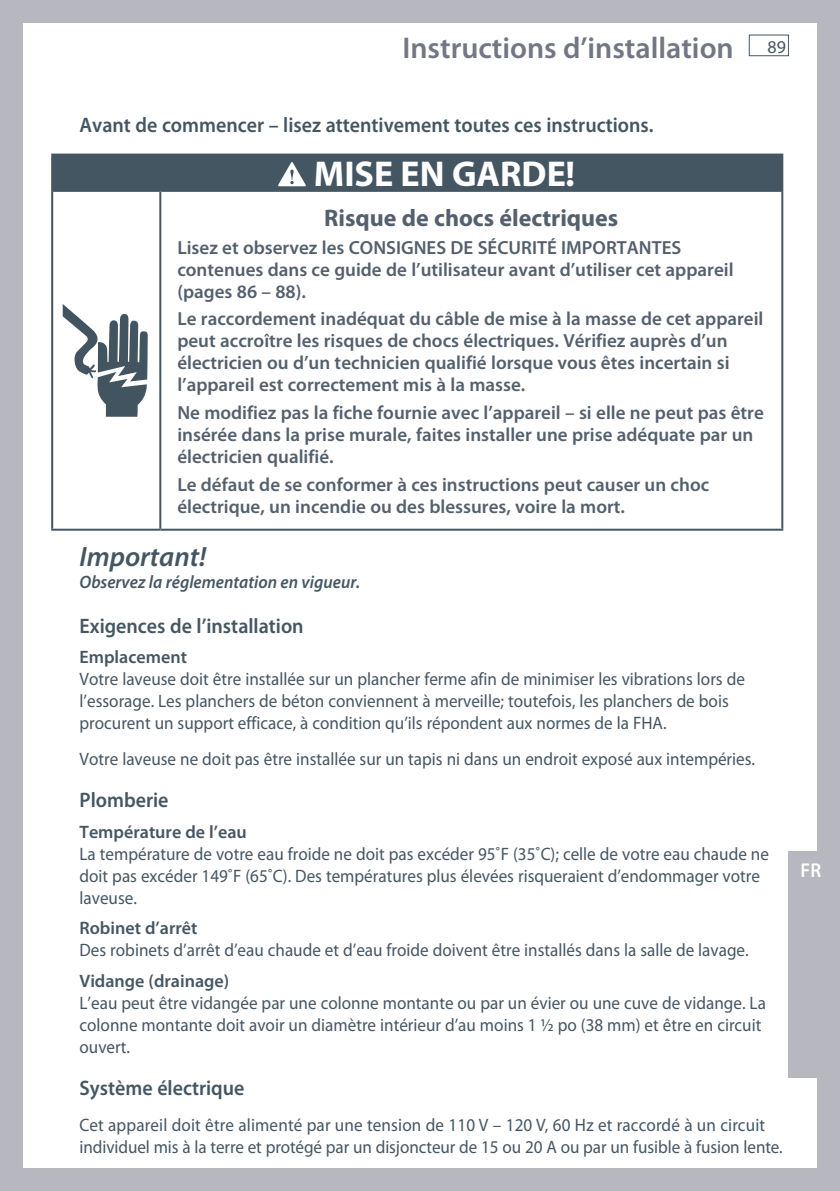
<style>
.page{position:relative;width:840px;height:1191px;background:#fff}
.page>*{position:absolute;margin:0;border:0;box-sizing:border-box;transform-origin:0 0}
.t1{font:700 36px "Myriad Pro";color:#fff}
.t2{font:600 30px "Myriad Pro";color:#717884}
.t3{font:italic 600 28px "Myriad Pro";color:#455663}
.t4{font:700 24px "Myriad Pro";color:#54606d}
.t5{font:600 21px "Myriad Pro";color:#455663;scale:.95 1}
.t6{font:600 20px "Myriad Pro";color:#fff;scale:.95 1}
.t7{font:600 19px/22px "Myriad Pro";color:#54606d}
.t8{font:18px/22px "Myriad Pro";color:#455663;scale:.95 1}
.t9{font:600 18px "Myriad Pro";color:#455663}
.t10{font:italic 600 18px "Myriad Pro";color:#455663;scale:.95 1}
.t11{font:18px "Myriad Pro";color:#455663}
</style>
<div class="page">
<div style="left:748px;top:35px;width:40px;height:21px;border:1px solid #455663"></div>
<div style="left:0;top:0;width:839px;height:23px;background:#b7b8bf"></div>
<div style="left:0;top:1168px;width:839px;height:23px;background:#b7b8bf"></div>
<div style="left:0;top:0;width:23px;height:1187px;background:#b7b8bf"></div>
<div style="left:816px;top:0;width:23px;height:1189px;background:#b7b8bf"></div>
<div style="left:52px;top:155px;width:729px;height:36px;background:#455663"></div>
<hr style="left:51px;top:154px;width:109px;height:2px;background:#455663">
<hr style="left:51px;top:156px;width:2px;height:34px;background:#455663">
<hr style="left:160px;top:154px;width:622px;height:2px;background:#455663">
<hr style="left:780px;top:156px;width:2px;height:34px;background:#455663">
<hr style="left:51px;top:190px;width:109px;height:2px;background:#455663">
<hr style="left:51px;top:192px;width:2px;height:336px;background:#455663">
<hr style="left:160px;top:190px;width:622px;height:2px;background:#455663">
<hr style="left:159px;top:192px;width:2px;height:336px;background:#455663">
<hr style="left:780px;top:192px;width:2px;height:336px;background:#455663">
<hr style="left:51px;top:528px;width:109px;height:2px;background:#455663">
<hr style="left:160px;top:528px;width:622px;height:2px;background:#455663">
<svg style="left:278px;top:162px;width:28px;height:24px"></svg>
<svg style="left:63px;top:304px;width:85px;height:113px"></svg>
<div style="left:788px;top:851px;width:51px;height:227px;background:#b7b8bf"></div>
<h2 class="t2" style="left:402px;top:37px;width:332px">Instructions d’installation</h2>
<p class="t11" style="left:767px;top:40px;width:20px">89</p>
<p class="t5" style="left:79px;top:117px;width:605px">Avant de commencer – lisez attentivement toutes ces instructions.</p>
<h1 class="t1" style="left:314px;top:161px;width:263px">MISE EN GARDE!</h1>
<h3 class="t4" style="left:324px;top:209px;width:295px">Risque de chocs électriques</h3>
<p class="t7" style="left:177px;top:238px;width:557px">Lisez et observez les CONSIGNES DE SÉCURITÉ IMPORTANTES contenues dans ce guide de l’utilisateur avant d’utiliser cet appareil (pages 86 – 88).</p>
<p class="t7" style="left:177px;top:310px;width:587px">Le raccordement inadéquat du câble de mise à la masse de cet appareil peut accroître les risques de chocs électriques. Vérifiez auprès d’un électricien ou d’un technicien qualifié lorsque vous êtes incertain si l’appareil est correctement mis à la masse.</p>
<p class="t7" style="left:177px;top:403px;width:587px">Ne modifiez pas la fiche fournie avec l’appareil – si elle ne peut pas être insérée dans la prise murale, faites installer une prise adéquate par un électricien qualifié.</p>
<p class="t7" style="left:177px;top:475px;width:533px">Le défaut de se conformer à ces instructions peut causer un choc électrique, un incendie ou des blessures, voire la mort.</p>
<h3 class="t3" style="left:79px;top:546px;width:128px">Important!</h3>
<p class="t10" style="left:79px;top:575px;width:297px">Observez la réglementation en vigueur.</p>
<p class="t5" style="left:79px;top:618px;width:237px">Exigences de l’installation</p>
<p class="t9" style="left:79px;top:650px;width:109px">Emplacement</p>
<p class="t8" style="left:79px;top:670px;width:701px">Votre laveuse doit être installée sur un plancher ferme afin de minimiser les vibrations lors de l’essorage. Les planchers de béton conviennent à merveille; toutefois, les planchers de bois procurent un support efficace, à condition qu’ils répondent aux normes de la FHA.</p>
<p class="t8" style="left:79px;top:750px;width:712px">Votre laveuse ne doit pas être installée sur un tapis ni dans un endroit exposé aux intempéries.</p>
<p class="t5" style="left:79px;top:792px;width:95px">Plomberie</p>
<p class="t9" style="left:79px;top:825px;width:169px">Température de l’eau</p>
<p class="t8" style="left:79px;top:844px;width:726px">La température de votre eau froide ne doit pas excéder 95˚F (35˚C); celle de votre eau chaude ne doit pas excéder 149˚F (65˚C). Des températures plus élevées risqueraient d’endommager votre laveuse.</p>
<p class="t9" style="left:79px;top:921px;width:119px">Robinet d’arrêt</p>
<p class="t8" style="left:79px;top:941px;width:705px">Des robinets d’arrêt d’eau chaude et d’eau froide doivent être installés dans la salle de lavage.</p>
<p class="t9" style="left:79px;top:974px;width:151px">Vidange (drainage)</p>
<p class="t8" style="left:79px;top:993px;width:723px">L’eau peut être vidangée par une colonne montante ou par un évier ou une cuve de vidange. La colonne montante doit avoir un diamètre intérieur d’au moins 1 ½ po (38 mm) et être en circuit ouvert.</p>
<p class="t5" style="left:79px;top:1080px;width:175px">Système électrique</p>
<p class="t8" style="left:79px;top:1115px;width:741px">Cet appareil doit être alimenté par une tension de 110 V – 120 V, 60 Hz et raccordé à un circuit individuel mis à la terre et protégé par un disjoncteur de 15 ou 20 A ou par un fusible à fusion lente.</p>
<p class="t6" style="left:800px;top:863px;width:23px">FR</p>
</div>
